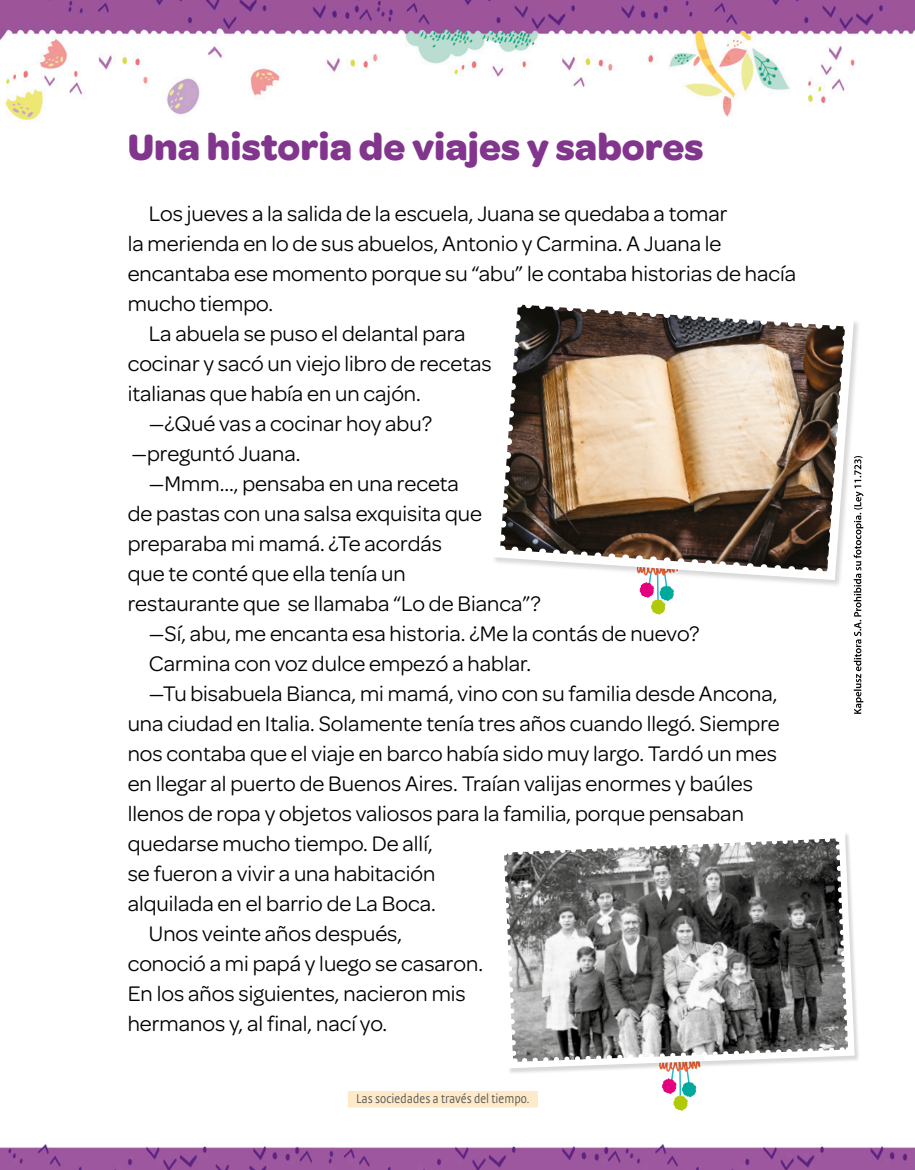
<style>
.page{position:relative;width:915px;height:1170px;background:#fff}
.page>*{position:absolute;margin:0;border:0;box-sizing:border-box;transform-origin:0 0}
.desarrollo_tit-Cs_Mi{font:700 39px "Omnes";color:#82358c}
.desarrollo_txtCentra{font:22.5px/30px "Omnes";color:#000}
.Contenidos_curricula{font:300 condensed 13.5px "Strada OT";color:#565655}
</style>
<div class="page">
<img style="left:0;top:1142px;width:914px;height:27px">
<img style="left:0;top:0;width:914px;height:123px">
<svg style="left:852px;top:915px;width:5px;height:146px"></svg>
<svg style="left:499px;top:834px;width:353px;height:276px"></svg>
<svg style="left:494px;top:304px;width:369px;height:409px"></svg>
<div style="left:347px;top:1090px;width:191px;height:17px;background:#fee9c9"></div>
<p class="desarrollo_tit-Cs_Mi" style="left:128px;top:118px;width:577px">Una historia de viajes y sabores</p>
<p class="desarrollo_txtCentra" style="left:128px;top:197px;width:670px;text-indent:21px">Los jueves a la salida de la escuela, Juana se quedaba a tomar<br>la merienda en lo de sus abuelos, Antonio y Carmina. A Juana le encantaba ese momento porque su “abu” le contaba historias de hacía mucho tiempo.</p>
<p class="desarrollo_txtCentra" style="left:128px;top:317px;width:365px;text-indent:21px">La abuela se puso el delantal para cocinar y sacó un viejo libro de recetas italianas que había en un cajón.</p>
<p class="desarrollo_txtCentra" style="left:131px;top:407px;width:302px;text-indent:17px">—¿Qué vas a cocinar hoy abu? —preguntó Juana.</p>
<p class="desarrollo_txtCentra" style="left:128px;top:467px;width:414px;text-indent:21px">—Mmm…, pensaba en una receta<br>de pastas con una salsa exquisita que preparaba mi mamá. ¿Te acordás<br>que te conté que ella tenía un<br>restaurante que se llamaba “Lo de Bianca”?</p>
<p class="desarrollo_txtCentra" style="left:149px;top:617px;width:552px">—Sí, abu, me encanta esa historia. ¿Me la contás de nuevo?</p>
<p class="desarrollo_txtCentra" style="left:149px;top:647px;width:384px">Carmina con voz dulce empezó a hablar.</p>
<p class="desarrollo_txtCentra" style="left:128px;top:677px;width:653px;text-indent:21px">—Tu bisabuela Bianca, mi mamá, vino con su familia desde Ancona, una ciudad en Italia. Solamente tenía tres años cuando llegó. Siempre nos contaba que el viaje en barco había sido muy largo. Tardó un mes en llegar al puerto de Buenos Aires. Traían valijas enormes y baúles llenos de ropa y objetos valiosos para la familia, porque pensaban quedarse mucho tiempo. De allí,<br>se fueron a vivir a una habitación<br>alquilada en el barrio de La Boca.</p>
<p class="desarrollo_txtCentra" style="left:128px;top:917px;width:357px;text-indent:21px">Unos veinte años después, conoció a mi papá y luego se casaron.<br>En los años siguientes, nacieron mis hermanos y, al final, nací yo.</p>
<p class="Contenidos_curricula" style="left:356px;top:1091px;width:175px">Las sociedades a través del tiempo.</p>
</div>
